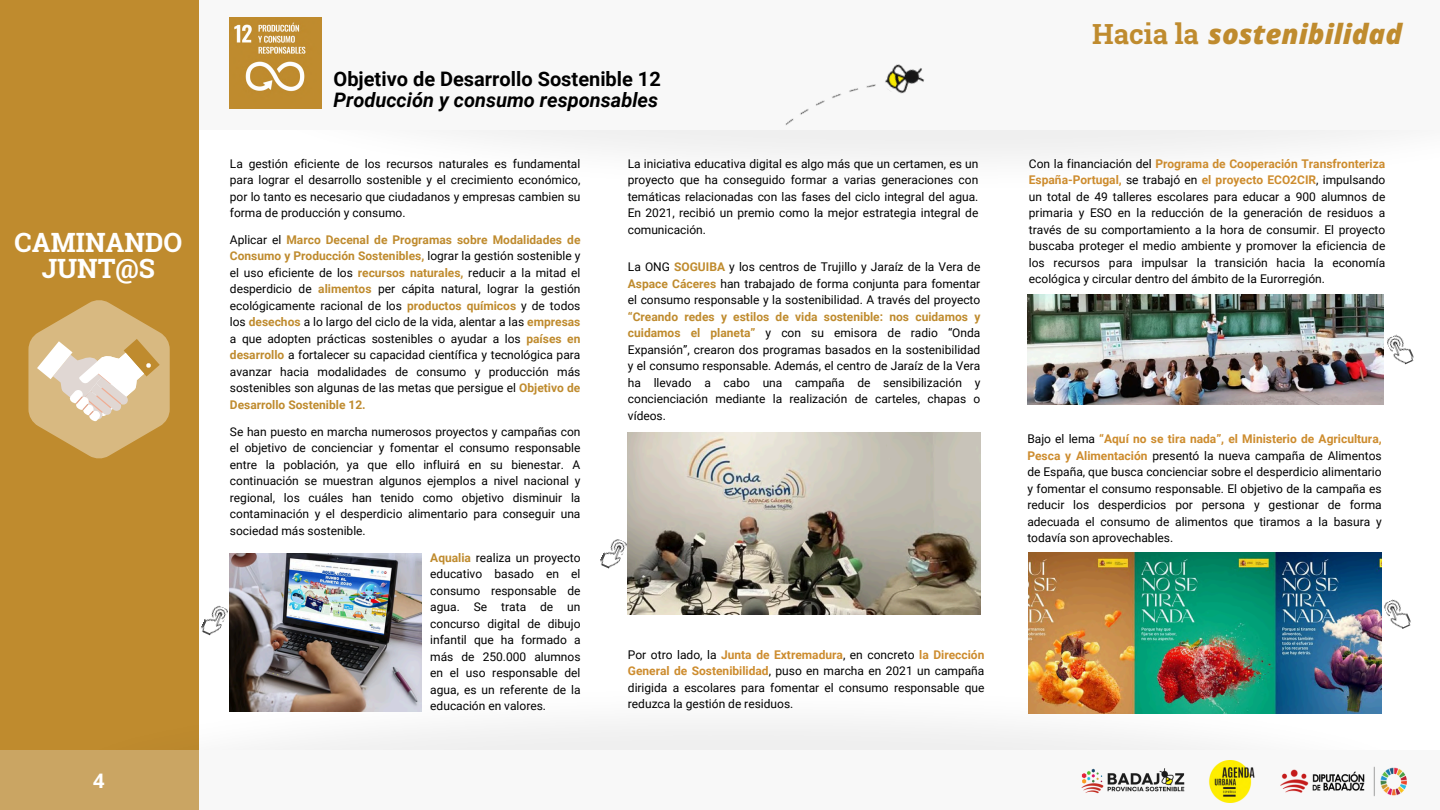
<style>
.page{position:relative;width:1440px;height:810px;background:#fff}
.page>*{position:absolute;margin:0;border:0;box-sizing:border-box;transform-origin:0 0}
.t1{font:italic 800 27.7px "Open Sans";color:#bf8b2e}
.t2{font:700 26.6px/26.2px "Roboto Slab";color:#fff;text-align:center}
.t3{font:700 20px/21.8px "Roboto";color:#000}
.t4{font:700 20px "Open Sans";color:#fff}
.t5{font:12px/16.5px "Roboto";color:#000;text-align:justify}
.s1{font-style:italic}
.s2{font-weight:700;color:#bf8b2e}
.s3{font-weight:700;color:#cd8c2e}
.s4{font-family:"Roboto Slab";font-weight:700;font-style:normal}
</style>
<div class="page">
<img style="left:198px;top:129px;width:1201px;height:139px">
<div style="left:198px;top:0;width:1242px;height:129px;background:#f8f8f8"></div>
<div style="left:0;top:0;width:198px;height:810px;background:#bf8b2e"></div>
<img style="left:0;top:610px;width:1223px;height:141px">
<svg style="left:0;top:751px;width:1237px;height:59px"></svg>
<img style="left:1280px;top:766px;width:127px;height:31px">
<img style="left:1078px;top:765px;width:115px;height:32px">
<img style="left:1202px;top:761px;width:53px;height:41px">
<svg style="left:28px;top:300px;width:142px;height:159px"></svg>
<img style="left:199px;top:605px;width:30px;height:33px">
<img style="left:740px;top:84px;width:189px;height:113px">
<img style="left:879px;top:64px;width:49px;height:36px">
<img style="left:230px;top:17px;width:91px;height:92px">
<img style="left:230px;top:553px;width:191px;height:158px">
<img style="left:628px;top:432px;width:352px;height:183px">
<img style="left:1029px;top:553px;width:353px;height:161px">
<img style="left:1384px;top:599px;width:27px;height:30px">
<img style="left:600px;top:536px;width:28px;height:35px">
<img style="left:1028px;top:294px;width:356px;height:111px">
<img style="left:1387px;top:334px;width:27px;height:31px">
<p class="t2" style="left:15px;top:228px;width:169px">CAMINANDO<br>JUNT@S</p>
<p class="t4" style="left:93px;top:767px;width:13px">4</p>
<p class="t3" style="left:334px;top:68px;width:329px">Objetivo de Desarrollo Sostenible 12<br><span class="s1">Producción y consumo responsables</span></p>
<h3 class="t5" style="left:230px;top:155px;width:352px">La gestión eficiente de los recursos naturales es fundamental para lograr el desarrollo sostenible y el crecimiento económico, por lo tanto es necesario que ciudadanos y empresas cambien su forma de producción y consumo.</h3>
<h1 class="t5" style="left:230px;top:232px;width:352px">Aplicar el <span class="s2">Marco Decenal de Programas sobre Modalidades de Consumo y Producción Sostenibles,</span> lograr la gestión sostenible y el uso eficiente de los <span class="s2">recursos naturales,</span> reducir a la mitad el desperdicio de <span class="s2">alimentos</span> per cápita natural, lograr la gestión ecológicamente racional de los <span class="s2">productos químicos</span> y de todos los <span class="s2">desechos</span> a lo largo del ciclo de la vida, alentar a las <span class="s2">empresas </span>a que adopten prácticas sostenibles o ayudar a los <span class="s2">países en desarrollo</span> a fortalecer su capacidad científica y tecnológica para avanzar hacia modalidades de consumo y producción más sostenibles son algunas de las metas que persigue el <span class="s2">Objetivo de Desarrollo Sostenible 12.</span></h1>
<p class="t5" style="left:230px;top:423px;width:352px">Se han puesto en marcha numerosos proyectos y campañas con el objetivo de concienciar y fomentar el consumo responsable entre la población, ya que ello influirá en su bienestar. A continuación se muestran algunos ejemplos a nivel nacional y regional, los cuáles han tenido como objetivo disminuir la contaminación y el desperdicio alimentario para conseguir una sociedad más sostenible.</p>
<p class="t5" style="left:430px;top:549px;width:152px"><span class="s2">Aqualia</span> realiza un proyecto educativo basado en el consumo responsable de agua. Se trata de un concurso digital de dibujo infantil que ha formado a más de 250.000 alumnos en el uso responsable del agua, es un referente de la educación en valores.</p>
<p class="t5" style="left:628px;top:155px;width:352px">La iniciativa educativa digital es algo más que un certamen, es un proyecto que ha conseguido formar a varias generaciones con temáticas relacionadas con las fases del ciclo integral del agua.<br>En 2021, recibió un premio como la mejor estrategia integral de comunicación.</p>
<p class="t5" style="left:628px;top:259px;width:354px">La ONG <span class="s2">SOGUIBA</span> y los centros de Trujillo y Jaraíz de la Vera de <span class="s2">Aspace Cáceres</span> han trabajado de forma conjunta para fomentar el consumo responsable y la sostenibilidad. A través del proyecto <span class="s2">“Creando redes y estilos de vida sostenible: nos cuidamos y cuidamos el planeta”</span> y con su emisora de radio “Onda Expansión”, crearon dos programas basados en la sostenibilidad y el consumo responsable. Además, el centro de Jaraíz de la Vera ha llevado a cabo una campaña de sensibilización y concienciación mediante la realización de carteles, chapas o vídeos.</p>
<h2 class="t5" style="left:628px;top:647px;width:358px">Por otro lado, la <span class="s3">Junta de Extremadura</span>, en concreto <span class="s3">la Dirección General de Sostenibilidad</span>, puso en marcha en 2021 un campaña dirigida a escolares para fomentar el consumo responsable que reduzca la gestión de residuos.</h2>
<p class="t1" style="left:1092px;top:15px;width:311px"><span class="s4">Hacia la</span> sostenibilidad</p>
<p class="t5" style="left:1029px;top:155px;width:358px">Con la financiación del <span class="s3">Programa de Cooperación Transfronteriza España-Portugal,</span> se trabajó en <span class="s3">el proyecto ECO2CIR</span>, impulsando un total de 49 talleres escolares para educar a 900 alumnos de primaria y ESO en la reducción de la generación de residuos a través de su comportamiento a la hora de consumir. El proyecto buscaba proteger el medio ambiente y promover la eficiencia de los recursos para impulsar la transición hacia la economía ecológica y circular dentro del ámbito de la Eurorregión.</p>
<p class="t5" style="left:1027px;top:431px;width:356px">Bajo el lema <span class="s3">“Aquí no se tira nada”, el Ministerio de Agricultura, Pesca y Alimentación</span> presentó la nueva campaña de Alimentos de España, que busca concienciar sobre el desperdicio alimentario y fomentar el consumo responsable. El objetivo de la campaña es reducir los desperdicios por persona y gestionar de forma adecuada el consumo de alimentos que tiramos a la basura y todavía son aprovechables.</p>
</div>
